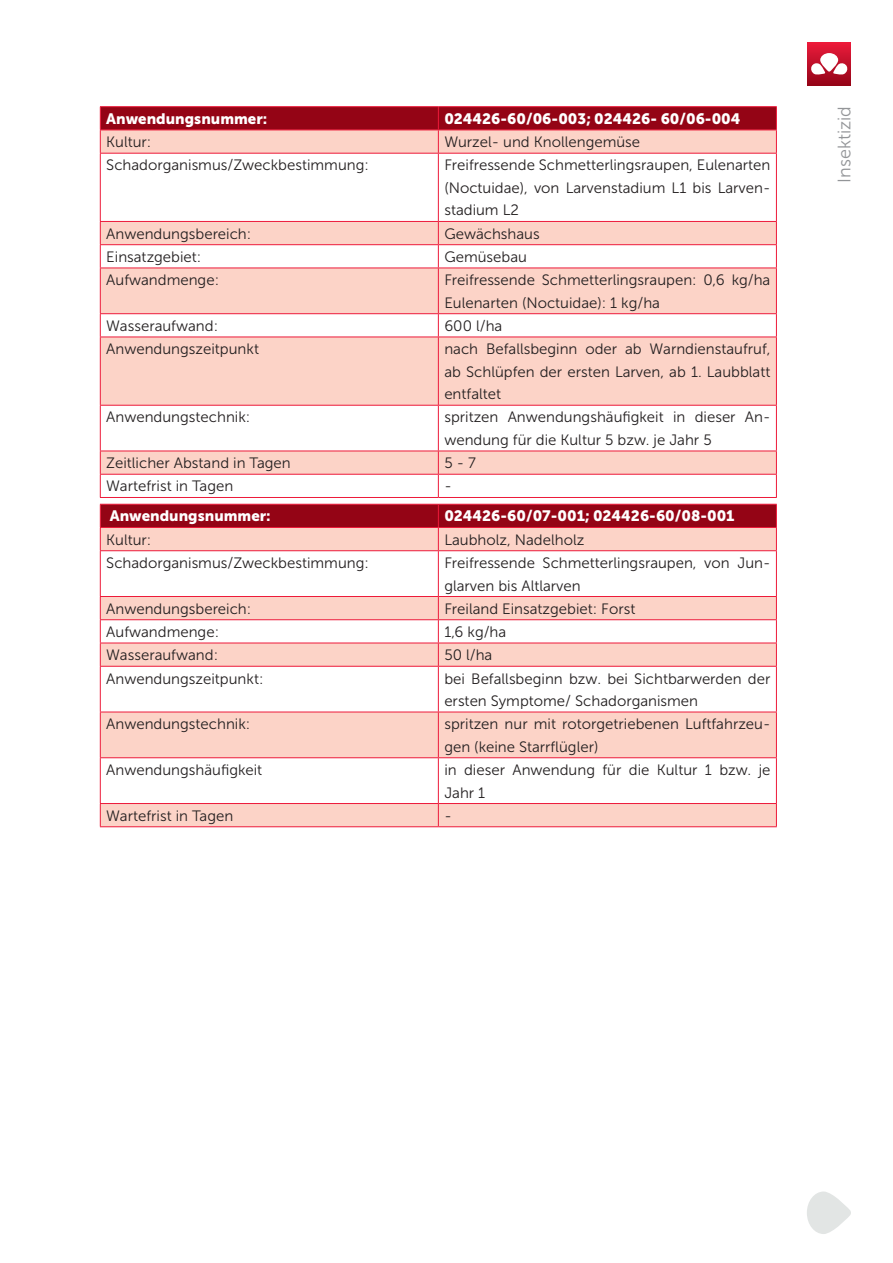
<style>
.page{position:relative;width:893px;height:1263px;background:#fff}
.page>*{position:absolute;margin:0;border:0;box-sizing:border-box;transform-origin:0 0}
.t1{font:18px "Museo Sans 300";color:#939598}
.Lopende_tekst{font:15px/22.5px "Museo Sans 300";color:#231f20}
.Lopende_tekst-2{font:15px "Museo Sans 900";color:#fff}
</style>
<div class="page">
<svg style="left:807px;top:1191px;width:44px;height:43px"></svg>
<div style="left:808px;top:43px;width:42px;height:42px;background:linear-gradient(to bottom,#ea1a3a,#970519)"></div>
<svg style="left:811px;top:53px;width:36px;height:22px"></svg>
<svg style="left:101px;top:154px;width:675px;height:320px;fill:#fcd3c7"></svg>
<hr style="left:100px;top:106px;width:338px;height:1px;background:#ed1a3a">
<hr style="left:438px;top:106px;width:339px;height:1px;background:#ed1a3a">
<svg style="left:100px;top:107px;width:677px;height:46px;background:#c9686c"></svg>
<hr style="left:100px;top:153px;width:338px;height:1px;background:#ed1a3a">
<hr style="left:100px;top:154px;width:1px;height:67px;background:#ed1a3a">
<hr style="left:438px;top:153px;width:339px;height:1px;background:#ed1a3a">
<hr style="left:438px;top:154px;width:1px;height:67px;background:#ed1a3a">
<hr style="left:776px;top:154px;width:1px;height:67px;background:#ed1a3a">
<hr style="left:100px;top:221px;width:338px;height:1px;background:#ed1a3a">
<hr style="left:438px;top:221px;width:339px;height:1px;background:#ed1a3a">
<hr style="left:100px;top:244px;width:338px;height:1px;background:#ed1a3a">
<svg style="left:100px;top:222px;width:1px;height:46px"></svg>
<hr style="left:438px;top:244px;width:339px;height:1px;background:#ed1a3a">
<svg style="left:438px;top:222px;width:1px;height:46px"></svg>
<svg style="left:776px;top:222px;width:1px;height:46px"></svg>
<hr style="left:100px;top:268px;width:338px;height:1px;background:#ed1a3a">
<hr style="left:100px;top:268px;width:1px;height:45px;background:#ed1a3a">
<hr style="left:438px;top:268px;width:339px;height:1px;background:#ed1a3a">
<hr style="left:438px;top:268px;width:1px;height:45px;background:#ed1a3a">
<hr style="left:776px;top:268px;width:1px;height:45px;background:#ed1a3a">
<hr style="left:100px;top:313px;width:338px;height:1px;background:#ed1a3a">
<svg style="left:100px;top:314px;width:1px;height:23px"></svg>
<hr style="left:438px;top:313px;width:339px;height:1px;background:#ed1a3a">
<svg style="left:438px;top:314px;width:1px;height:23px"></svg>
<svg style="left:776px;top:314px;width:1px;height:23px"></svg>
<hr style="left:100px;top:337px;width:338px;height:1px;background:#ed1a3a">
<hr style="left:100px;top:337px;width:1px;height:68px;background:#ed1a3a">
<hr style="left:438px;top:337px;width:339px;height:1px;background:#ed1a3a">
<hr style="left:438px;top:337px;width:1px;height:68px;background:#ed1a3a">
<hr style="left:776px;top:337px;width:1px;height:68px;background:#ed1a3a">
<hr style="left:100px;top:405px;width:338px;height:1px;background:#ed1a3a">
<hr style="left:100px;top:406px;width:1px;height:45px;background:#ed1a3a">
<hr style="left:438px;top:405px;width:339px;height:1px;background:#ed1a3a">
<hr style="left:438px;top:406px;width:1px;height:45px;background:#ed1a3a">
<hr style="left:776px;top:406px;width:1px;height:45px;background:#ed1a3a">
<hr style="left:100px;top:451px;width:338px;height:1px;background:#ed1a3a">
<hr style="left:438px;top:451px;width:339px;height:1px;background:#ed1a3a">
<hr style="left:100px;top:474px;width:338px;height:1px;background:#ed1a3a">
<svg style="left:100px;top:451px;width:1px;height:46px"></svg>
<hr style="left:438px;top:474px;width:339px;height:1px;background:#ed1a3a">
<svg style="left:438px;top:451px;width:1px;height:46px"></svg>
<svg style="left:776px;top:451px;width:1px;height:46px"></svg>
<hr style="left:100px;top:497px;width:338px;height:1px;background:#ed1a3a">
<hr style="left:438px;top:497px;width:339px;height:1px;background:#ed1a3a">
<svg style="left:101px;top:551px;width:675px;height:275px"></svg>
<svg style="left:100px;top:504px;width:677px;height:46px;background:#c9676b"></svg>
<hr style="left:100px;top:550px;width:338px;height:1px;background:#ed1a3a">
<hr style="left:100px;top:551px;width:1px;height:45px;background:#ed1a3a">
<hr style="left:438px;top:550px;width:339px;height:1px;background:#ed1a3a">
<hr style="left:438px;top:551px;width:1px;height:45px;background:#ed1a3a">
<hr style="left:776px;top:551px;width:1px;height:45px;background:#ed1a3a">
<hr style="left:100px;top:596px;width:338px;height:1px;background:#ed1a3a">
<hr style="left:438px;top:596px;width:339px;height:1px;background:#ed1a3a">
<hr style="left:100px;top:619px;width:338px;height:1px;background:#ed1a3a">
<hr style="left:438px;top:619px;width:339px;height:1px;background:#ed1a3a">
<hr style="left:100px;top:643px;width:338px;height:1px;background:#ed1a3a">
<svg style="left:100px;top:597px;width:1px;height:69px"></svg>
<hr style="left:438px;top:643px;width:339px;height:1px;background:#ed1a3a">
<svg style="left:438px;top:597px;width:1px;height:69px"></svg>
<svg style="left:776px;top:597px;width:1px;height:69px"></svg>
<hr style="left:100px;top:666px;width:338px;height:1px;background:#ed1a3a">
<hr style="left:100px;top:667px;width:1px;height:45px;background:#ed1a3a">
<hr style="left:438px;top:666px;width:339px;height:1px;background:#ed1a3a">
<hr style="left:438px;top:667px;width:1px;height:45px;background:#ed1a3a">
<hr style="left:776px;top:667px;width:1px;height:45px;background:#ed1a3a">
<hr style="left:100px;top:712px;width:338px;height:1px;background:#ed1a3a">
<hr style="left:100px;top:712px;width:1px;height:45px;background:#ed1a3a">
<hr style="left:438px;top:712px;width:339px;height:1px;background:#ed1a3a">
<hr style="left:438px;top:712px;width:1px;height:45px;background:#ed1a3a">
<hr style="left:776px;top:712px;width:1px;height:45px;background:#ed1a3a">
<hr style="left:100px;top:757px;width:338px;height:1px;background:#ed1a3a">
<hr style="left:100px;top:758px;width:1px;height:45px;background:#ed1a3a">
<hr style="left:438px;top:757px;width:339px;height:1px;background:#ed1a3a">
<hr style="left:438px;top:758px;width:1px;height:45px;background:#ed1a3a">
<hr style="left:776px;top:758px;width:1px;height:45px;background:#ed1a3a">
<hr style="left:100px;top:803px;width:338px;height:1px;background:#ed1a3a">
<svg style="left:100px;top:804px;width:1px;height:22px"></svg>
<hr style="left:438px;top:803px;width:339px;height:1px;background:#ed1a3a">
<svg style="left:438px;top:804px;width:1px;height:22px"></svg>
<svg style="left:776px;top:804px;width:1px;height:22px"></svg>
<hr style="left:100px;top:826px;width:338px;height:1px;background:#ed1a3a">
<hr style="left:438px;top:826px;width:339px;height:1px;background:#ed1a3a">
<p class="Lopende_tekst-2" style="left:106px;top:110px;width:162px">Anwendungsnummer:</p>
<p class="Lopende_tekst-2" style="left:444px;top:110px;width:298px">024426-60/06-003; 024426- 60/06-004</p>
<p class="Lopende_tekst" style="left:106px;top:131px;width:47px">Kultur:</p>
<p class="Lopende_tekst" style="left:444px;top:131px;width:197px">Wurzel- und Knollengemüse</p>
<p class="Lopende_tekst" style="left:106px;top:154px;width:264px">Schadorganismus/Zweckbestimmung:</p>
<p class="Lopende_tekst" style="left:444px;top:154px;width:328px;text-align:justify">Freifressende Schmetterlingsraupen, Eulenarten (Noctuidae), von Larvenstadium L1 bis Larven&shy;stadium L2</p>
<p class="Lopende_tekst" style="left:106px;top:222px;width:146px">Anwendungsbereich:</p>
<p class="Lopende_tekst" style="left:444px;top:222px;width:97px">Gewächshaus</p>
<p class="Lopende_tekst" style="left:106px;top:246px;width:96px">Einsatzgebiet:</p>
<p class="Lopende_tekst" style="left:444px;top:246px;width:84px">Gemüsebau</p>
<p class="Lopende_tekst" style="left:106px;top:269px;width:114px">Aufwandmenge:</p>
<p class="Lopende_tekst" style="left:444px;top:269px;width:328px">Freifressende Schmetterlingsraupen: 0,6 kg/ha<br>Eulenarten (Noctuidae): 1 kg/ha</p>
<p class="Lopende_tekst" style="left:106px;top:315px;width:113px">Wasseraufwand:</p>
<p class="Lopende_tekst" style="left:444px;top:315px;width:59px">600 l/ha</p>
<p class="Lopende_tekst" style="left:106px;top:338px;width:154px">Anwendungszeitpunkt</p>
<p class="Lopende_tekst" style="left:444px;top:338px;width:328px;text-align:justify">nach Befallsbeginn oder ab Warndienstaufruf, ab Schlüpfen der ersten Larven, ab 1. Laubblatt entfaltet</p>
<p class="Lopende_tekst" style="left:106px;top:406px;width:146px">Anwendungstechnik:</p>
<p class="Lopende_tekst" style="left:444px;top:406px;width:328px">spritzen Anwendungshäufigkeit in dieser An&shy;wendung für die Kultur 5 bzw. je Jahr 5</p>
<p class="Lopende_tekst" style="left:106px;top:452px;width:186px">Zeitlicher Abstand in Tagen</p>
<p class="Lopende_tekst" style="left:444px;top:452px;width:33px">5 - 7</p>
<p class="Lopende_tekst" style="left:106px;top:475px;width:129px">Wartefrist in Tagen</p>
<p class="Lopende_tekst" style="left:444px;top:475px;width:9px">-</p>
<p class="Lopende_tekst-2" style="left:110px;top:508px;width:162px">Anwendungsnummer:</p>
<p class="Lopende_tekst-2" style="left:444px;top:508px;width:292px">024426-60/07-001; 024426-60/08-001</p>
<p class="Lopende_tekst" style="left:106px;top:528px;width:47px">Kultur:</p>
<p class="Lopende_tekst" style="left:444px;top:528px;width:141px">Laubholz, Nadelholz</p>
<p class="Lopende_tekst" style="left:106px;top:552px;width:264px">Schadorganismus/Zweckbestimmung:</p>
<p class="Lopende_tekst" style="left:444px;top:552px;width:328px">Freifressende Schmetterlingsraupen, von Jun&shy;glarven bis Altlarven</p>
<p class="Lopende_tekst" style="left:106px;top:597px;width:146px">Anwendungsbereich:</p>
<p class="Lopende_tekst" style="left:444px;top:597px;width:192px">Freiland Einsatzgebiet: Forst</p>
<p class="Lopende_tekst" style="left:106px;top:621px;width:114px">Aufwandmenge:</p>
<p class="Lopende_tekst" style="left:444px;top:621px;width:63px">1,6 kg/ha</p>
<p class="Lopende_tekst" style="left:106px;top:644px;width:113px">Wasseraufwand:</p>
<p class="Lopende_tekst" style="left:444px;top:644px;width:50px">50 l/ha</p>
<p class="Lopende_tekst" style="left:106px;top:667px;width:159px">Anwendungszeitpunkt:</p>
<p class="Lopende_tekst" style="left:444px;top:667px;width:328px">bei Befallsbeginn bzw. bei Sichtbarwerden der ersten Symptome/ Schadorganismen</p>
<p class="Lopende_tekst" style="left:106px;top:713px;width:146px">Anwendungstechnik:</p>
<p class="Lopende_tekst" style="left:444px;top:713px;width:328px">spritzen nur mit rotorgetriebenen Luftfahrzeu&shy;gen (keine Starrflügler)</p>
<p class="Lopende_tekst" style="left:106px;top:759px;width:157px">Anwendungshäufigkeit</p>
<p class="Lopende_tekst" style="left:444px;top:759px;width:328px">in dieser Anwendung für die Kultur 1 bzw. je<br>Jahr 1</p>
<p class="Lopende_tekst" style="left:106px;top:804px;width:129px">Wartefrist in Tagen</p>
<p class="Lopende_tekst" style="left:444px;top:804px;width:9px">-</p>
<p class="t1" style="left:834px;top:183px;width:78px;rotate:-90deg">Insektizid</p>
</div>
